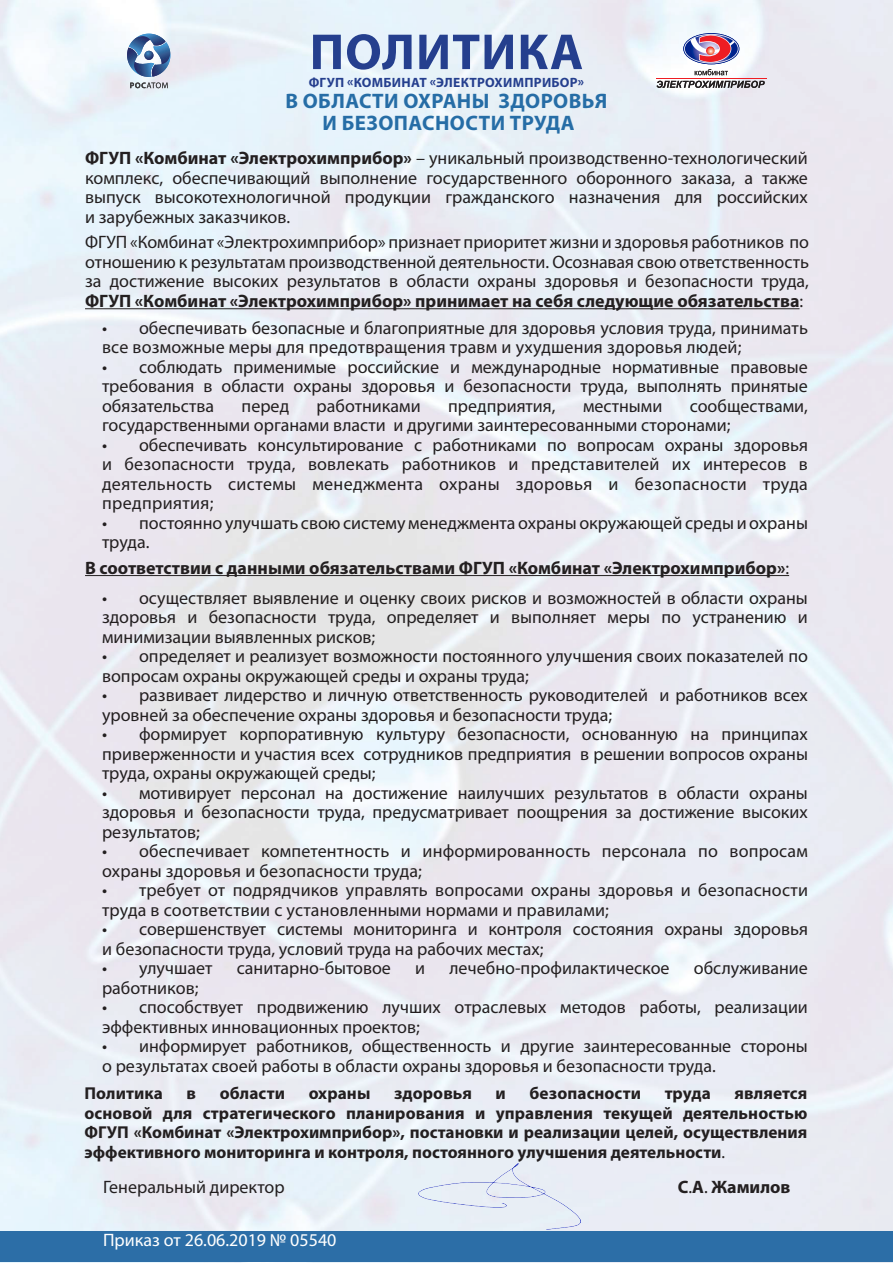
<style>
.page{position:relative;width:893px;height:1263px;background:#fff}
.page>*{position:absolute;margin:0;border:0;box-sizing:border-box;transform-origin:0 0}
.t1{font:700 51px "Myriad Pro";letter-spacing:.02em;color:#253f8e}
.t2{font:700 21px "Myriad Pro";letter-spacing:.02em;color:#266da6}
.t3{font:18px/19.5px "Myriad Pro";color:#231f20}
.t4{font:700 18px "Myriad Pro";color:#231f20}
.t5{font:18px "Myriad Pro";color:#fff}
.t6{font:700 17.25px/19.5px "Myriad Pro";color:#231f20;text-align:justify}
.t7{font:700 13.5px "Myriad Pro";letter-spacing:.02em;color:#253f8e}
.s1{font-weight:700}
.s2{font-weight:400}
</style>
<div class="page">
<img style="left:0;top:0;width:893px;height:1263px">
<svg style="left:683px;top:33px;width:56px;height:31px"></svg>
<svg style="left:684px;top:34px;width:54px;height:30px"></svg>
<svg style="left:685px;top:35px;width:53px;height:28px"></svg>
<svg style="left:695px;top:69px;width:33px;height:6px"></svg>
<svg style="left:657px;top:81px;width:108px;height:7px"></svg>
<hr style="left:656px;top:78px;width:110px;height:1px;background:#ee1d23">
<svg style="left:127px;top:34px;width:43px;height:54px"></svg>
<div style="left:0;top:1231px;width:893px;height:31px;background:#2c6ea7"></div>
<hr style="left:85px;top:308px;width:714px;height:1px;background:#231f20">
<hr style="left:85px;top:575px;width:704px;height:1px;background:#231f20">
<div style="left:418px;top:1163px;width:162px;height:66px;background:#e8eef5"></div>
<p class="t1" style="left:310px;top:19px;width:275px">ПОЛИТИКА</p>
<p class="t2" style="left:285px;top:87px;width:324px">В ОБЛАСТИ ОХРАНЫ ЗДОРОВЬЯ</p>
<p class="t2" style="left:323px;top:109px;width:254px">И БЕЗОПАСНОСТИ ТРУДА</p>
<p class="t3" style="left:85px;top:148px;width:724px;text-align:justify"><span class="s1">ФГУП «Комбинат «Электрохимприбор»</span> – уникальный производственно-технологический комплекс, обеспечивающий выполнение государственного оборонного заказа, а также выпуск высокотехнологичной продукции гражданского назначения для российских и зарубежных заказчиков.</p>
<p class="t7" style="left:309px;top:73px;width:277px">ФГУП «КОМБИНАТ «ЭЛЕКТРОХИМПРИБОР»</p>
<p class="t3" style="left:85px;top:232px;width:725px;text-align:justify">ФГУП «Комбинат «Электрохимприбор» признает приоритет жизни и здоровья работников по отношению к результатам производственной деятельности. Осознавая свою ответственность за достижение высоких результатов в области охраны здоровья и безопасности труда, <span class="s1">ФГУП «Комбинат «Электрохимприбор» принимает на себя следующие обязательства</span>:</p>
<p class="t3" style="left:102px;top:317px;width:707px">• обеспечивать безопасные и благоприятные для здоровья условия труда, принимать все возможные меры для предотвращения травм и ухудшения здоровья людей;</p>
<p class="t3" style="left:102px;top:356px;width:707px;text-align:justify">• соблюдать применимые российские и международные нормативные правовые требования в области охраны здоровья и безопасности труда, выполнять принятые обязательства</p>
<p class="t3" style="left:102px;top:395px;width:707px;text-indent:588px">сообществами, государственными органами власти и другими заинтересованными сторонами;</p>
<p class="t3" style="left:102px;top:434px;width:707px;text-align:justify">• обеспечивать консультирование с работниками по вопросам охраны здоровья и безопасности труда, вовлекать работников и представителей их интересов в деятельность системы менеджмента охраны здоровья и безопасности труда предприятия;</p>
<p class="t3" style="left:102px;top:512px;width:707px">• постоянно улучшать свою систему менеджмента охраны окружающей среды и охраны труда.</p>
<p class="t4" style="left:85px;top:556px;width:706px">В соответствии с данными обязательствами ФГУП «Комбинат «Электрохимприбор»<span class="s2">:</span></p>
<p class="t3" style="left:242px;top:395px;width:49px">перед</p>
<p class="t3" style="left:317px;top:395px;width:106px">работниками</p>
<p class="t3" style="left:448px;top:395px;width:109px">предприятия,</p>
<p class="t3" style="left:583px;top:395px;width:81px">местными</p>
<p class="t3" style="left:102px;top:587px;width:707px;text-align:justify">• осуществляет выявление и оценку своих рисков и возможностей в области охраны здоровья и безопасности труда, определяет и выполняет меры по устранению и минимизации выявленных рисков;</p>
<p class="t3" style="left:102px;top:646px;width:707px">• определяет и реализует возможности постоянного улучшения своих показателей по вопросам охраны окружающей среды и охраны труда;</p>
<p class="t3" style="left:102px;top:685px;width:707px">• развивает лидерство и личную ответственность руководителей и работников всех уровней за обеспечение охраны здоровья и безопасности труда;</p>
<p class="t3" style="left:102px;top:724px;width:707px;text-align:justify">• формирует корпоративную культуру безопасности, основанную на принципах приверженности и участия всех сотрудников предприятия в решении вопросов охраны труда, охраны окружающей среды;</p>
<p class="t3" style="left:102px;top:782px;width:707px;text-align:justify">• мотивирует персонал на достижение наилучших результатов в области охраны здоровья и безопасности труда, предусматривает поощрения за достижение высоких результатов;</p>
<p class="t3" style="left:102px;top:841px;width:707px">• обеспечивает компетентность и информированность персонала по вопросам охраны здоровья и безопасности труда;</p>
<p class="t3" style="left:102px;top:880px;width:707px">• требует от подрядчиков управлять вопросами охраны здоровья и безопасности труда в соответствии с установленными нормами и правилами;</p>
<p class="t3" style="left:102px;top:919px;width:707px">• совершенствует системы мониторинга и контроля состояния охраны здоровья и безопасности труда, условий труда на рабочих местах;</p>
<p class="t3" style="left:102px;top:958px;width:112px">• улучшает</p>
<p class="t3" style="left:237px;top:958px;width:156px">санитарно-бытовое</p>
<p class="t3" style="left:415px;top:958px;width:11px">и</p>
<p class="t3" style="left:449px;top:958px;width:222px">лечебно-профилактическое</p>
<p class="t3" style="left:694px;top:958px;width:116px">обслуживание</p>
<p class="t3" style="left:102px;top:977px;width:98px">работников;</p>
<p class="t3" style="left:102px;top:997px;width:707px">• способствует продвижению лучших отраслевых методов работы, реализации эффективных инновационных проектов;</p>
<p class="t3" style="left:102px;top:1036px;width:707px">• информирует работников, общественность и другие заинтересованные стороны о результатах своей работы в области охраны здоровья и безопасности труда.</p>
<p class="t6" style="left:85px;top:1083px;width:80px">Политика</p>
<p class="t6" style="left:187px;top:1083px;width:11px">в</p>
<p class="t6" style="left:220px;top:1083px;width:67px">области</p>
<p class="t6" style="left:309px;top:1083px;width:63px">охраны</p>
<p class="t6" style="left:394px;top:1083px;width:79px">здоровья</p>
<p class="t6" style="left:496px;top:1083px;width:12px">и</p>
<p class="t6" style="left:530px;top:1083px;width:113px">безопасности</p>
<p class="t6" style="left:665px;top:1083px;width:48px">труда</p>
<p class="t6" style="left:85px;top:1083px;width:724px;text-indent:650px">является основой для стратегического планирования и управления текущей деятельностью ФГУП «Комбинат «Электрохимприбор», постановки и реализации целей, осуществления эффективного мониторинга и контроля, постоянного улучшения деятельности<span class="s2">.</span></p>
<p class="t3" style="left:103px;top:1176px;width:183px">Генеральный директор</p>
<p class="t4" style="left:678px;top:1175px;width:114px">С<span class="s2">.</span>А<span class="s2">.</span> Жамилов</p>
<p class="t5" style="left:103px;top:1228px;width:235px">Приказ от 26.06.2019 № 05540</p>
</div>
